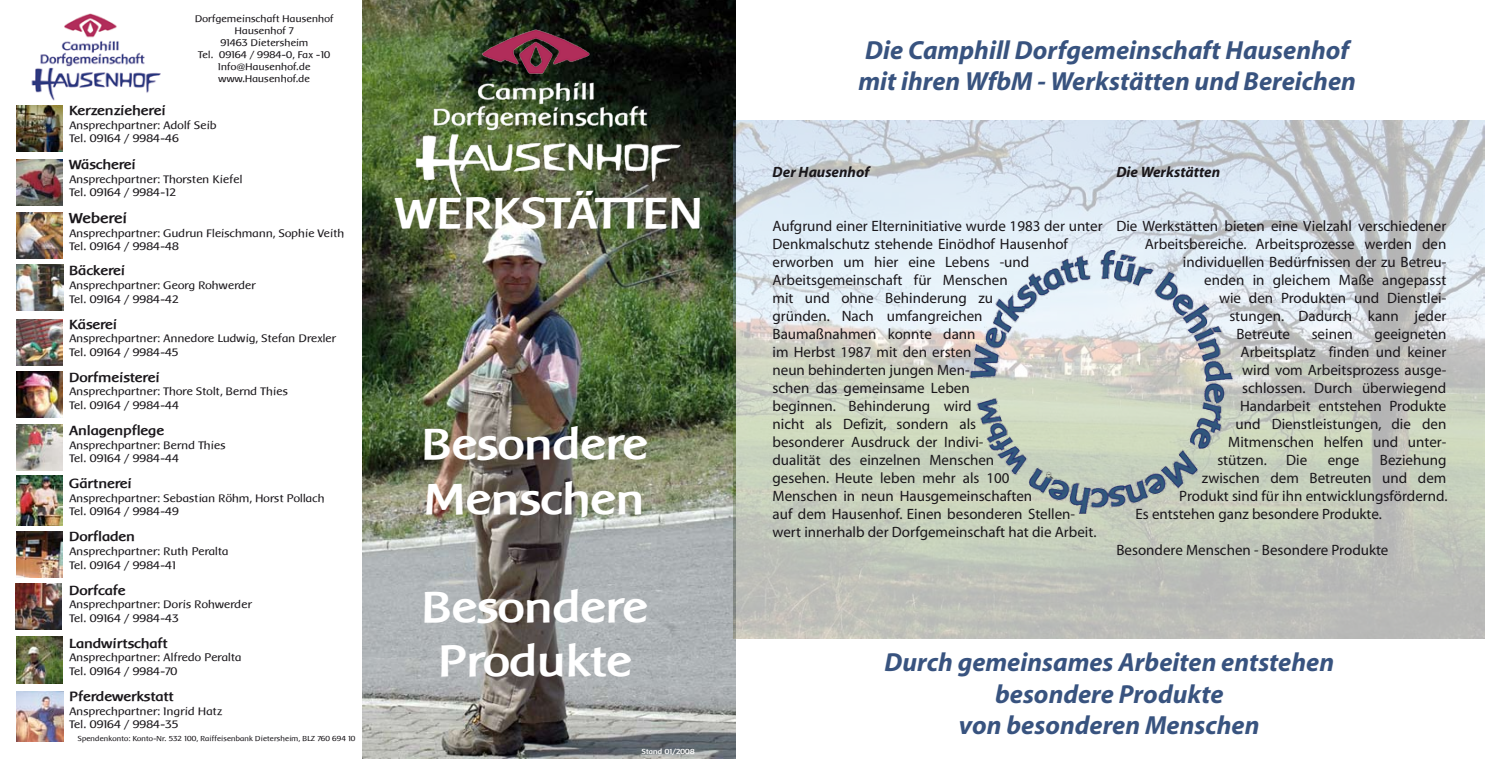
<style>
.page{position:relative;width:1485px;height:759px;background:#fff}
.page>*{position:absolute;margin:0;border:0;box-sizing:border-box;transform-origin:0 0}
.t1{font:700 45px/54px "Platonia";color:#fff}
.t2{font:italic 700 26.25px/31.5px "Myriad";color:#38537f}
.t3{font:15px/18px "Myriad";color:#1a171b}
.t4{font:italic 700 15px "Myriad";color:#1a171b}
.t5{font:700 15px "Platonia";color:#1a171b}
.t6{font:700 13.75px "Platonia";color:#1a171b}
.t7{font:11.25px/13.5px "Platonia";color:#1a171b}
.t8{font:10px/12px "Platonia";color:#1a171b;text-align:center}
.t9{font:7.5px "Platonia";color:#1a171b}
.t10{font:700 7.5px "Platonia";color:#fff}
</style>
<div class="page">
<img style="left:16px;top:106px;width:47px;height:46px">
<img style="left:16px;top:159px;width:47px;height:47px">
<img style="left:16px;top:212px;width:46px;height:46px">
<img style="left:17px;top:265px;width:46px;height:45px">
<img style="left:16px;top:319px;width:46px;height:46px">
<img style="left:16px;top:371px;width:47px;height:47px">
<img style="left:16px;top:424px;width:46px;height:46px">
<img style="left:16px;top:475px;width:46px;height:50px">
<img style="left:16px;top:531px;width:47px;height:46px">
<img style="left:16px;top:583px;width:46px;height:46px">
<img style="left:16px;top:636px;width:46px;height:46px">
<img style="left:16px;top:691px;width:47px;height:49px">
<img style="left:31px;top:13px;width:130px;height:88px">
<img style="left:362px;top:0;width:373px;height:758px">
<img style="left:387px;top:11px;width:310px;height:190px">
<img style="left:734px;top:120px;width:751px;height:518px">
<img style="left:965px;top:251px;width:269px;height:262px">
<p class="t8" style="left:195px;top:13px;width:140px">Dorfgemeinschaft Hausenhof<br>Hausenhof 7<br>91463 Dietersheim<br>Tel. 09164 / 9984-0, Fax -10<br>Info@Hausenhof.de www.Hausenhof.de</p>
<p class="t6" style="left:69px;top:103px;width:98px">Kerzenzieherei</p>
<p class="t7" style="left:69px;top:118px;width:149px">Ansprechpartner: Adolf Seib<br>Tel. 09164 / 9984-46</p>
<p class="t6" style="left:69px;top:157px;width:68px">Wäscherei</p>
<p class="t7" style="left:69px;top:172px;width:175px">Ansprechpartner: Thorsten Kiefel<br>Tel. 09164 / 9984-12</p>
<p class="t5" style="left:69px;top:210px;width:60px">Weberei</p>
<p class="t7" style="left:69px;top:226px;width:277px">Ansprechpartner: Gudrun Fleischmann, Sophie Veith<br>Tel. 09164 / 9984-48</p>
<p class="t6" style="left:69px;top:263px;width:58px">Bäckerei</p>
<p class="t7" style="left:69px;top:278px;width:188px">Ansprechpartner: Georg Rohwerder<br>Tel. 09164 / 9984-42</p>
<p class="t6" style="left:69px;top:316px;width:50px">Käserei</p>
<p class="t7" style="left:69px;top:331px;width:268px">Ansprechpartner: Annedore Ludwig, Stefan Drexler<br>Tel. 09164 / 9984-45</p>
<p class="t6" style="left:69px;top:369px;width:92px">Dorfmeisterei</p>
<p class="t7" style="left:69px;top:385px;width:220px">Ansprechpartner: Thore Stolt, Bernd Thies<br>Tel. 09164 / 9984-44</p>
<p class="t6" style="left:69px;top:423px;width:96px">Anlagenpflege</p>
<p class="t7" style="left:69px;top:438px;width:158px">Ansprechpartner: Bernd Thies<br>Tel. 09164 / 9984-44</p>
<p class="t6" style="left:69px;top:476px;width:64px">Gärtnerei</p>
<p class="t7" style="left:69px;top:491px;width:257px">Ansprechpartner: Sebastian Röhm, Horst Pollach<br>Tel. 09164 / 9984-49</p>
<p class="t6" style="left:69px;top:529px;width:67px">Dorfladen</p>
<p class="t7" style="left:69px;top:544px;width:161px">Ansprechpartner: Ruth Peralta<br>Tel. 09164 / 9984-41</p>
<p class="t6" style="left:69px;top:582px;width:58px">Dorfcafe</p>
<p class="t7" style="left:69px;top:597px;width:184px">Ansprechpartner: Doris Rohwerder<br>Tel. 09164 / 9984-43</p>
<p class="t6" style="left:69px;top:635px;width:100px">Landwirtschaft</p>
<p class="t7" style="left:69px;top:650px;width:174px">Ansprechpartner: Alfredo Peralta<br>Tel. 09164 / 9984-70</p>
<p class="t6" style="left:69px;top:688px;width:106px">Pferdewerkstatt</p>
<p class="t7" style="left:69px;top:703px;width:154px">Ansprechpartner: Ingrid Hatz<br>Tel. 09164 / 9984-35</p>
<p class="t9" style="left:78px;top:733px;width:279px">Spendenkonto: Konto-Nr. 532 100, Raiffeisenbank Dietersheim, BLZ 760 694 10</p>
<p class="t1" style="left:396px;top:186px;width:309px">WERKSTÄTTEN</p>
<p class="t1" style="left:423px;top:417px;width:227px">Besondere<br>Menschen</p>
<p class="t1" style="left:423px;top:579px;width:227px;text-align:center">Besondere<br>Produkte</p>
<p class="t10" style="left:642px;top:747px;width:55px">Stand 01/2008</p>
<p class="t2" style="left:858px;top:35px;width:499px">Die Camphill Dorfgemeinschaft Hausenhof mit ihren WfbM - Werkstätten und Bereichen</p>
<p class="t4" style="left:772px;top:164px;width:98px">Der Hausenhof</p>
<p class="t4" style="left:1116px;top:164px;width:105px">Die Werkstätten</p>
<p class="t3" style="left:772px;top:217px;width:331px">Aufgrund einer Elterninitiative wurde 1983 der unter Denkmalschutz stehende Einödhof Hausenhof erworben um hier eine Lebens -und Arbeitsgemeinschaft für Menschen<br>mit und ohne Behinderung zu<br>gründen. Nach umfangreichen<br>Baumaßnahmen konnte dann<br>im Herbst 1987 mit den ersten<br>neun behinderten jungen Men-<br>schen das gemeinsame Leben<br>beginnen. Behinderung wird<br>nicht als Defizit, sondern als<br>besonderer Ausdruck der Indivi-<br>dualität des einzelnen Menschen<br>gesehen. Heute leben mehr als 100<br>Menschen in neun Hausgemeinschaften<br>auf dem Hausenhof. Einen besonderen Stellen&shy;wert innerhalb der Dorfgemeinschaft hat die Arbeit.</p>
<p class="t3" style="left:1116px;top:218px;width:331px">Die Werkstätten bieten eine Vielzahl verschiedener</p>
<p class="t3" style="left:1144px;top:236px;width:303px">Arbeitsbereiche. Arbeitsprozesse werden den</p>
<p class="t3" style="left:1183px;top:254px;width:265px">individuellen Bedürfnissen der zu Betreu-</p>
<p class="t3" style="left:1204px;top:272px;width:244px">enden in gleichem Maße angepasst</p>
<p class="t3" style="left:1219px;top:290px;width:229px">wie den Produkten und Dienstlei-</p>
<p class="t3" style="left:1229px;top:308px;width:219px">stungen. Dadurch kann jeder</p>
<p class="t3" style="left:1236px;top:326px;width:55px">Betreute</p>
<p class="t3" style="left:1311px;top:326px;width:43px">seinen</p>
<p class="t3" style="left:1374px;top:326px;width:73px">geeigneten</p>
<p class="t3" style="left:1240px;top:344px;width:207px">Arbeitsplatz finden und keiner</p>
<p class="t3" style="left:1242px;top:362px;width:206px">wird vom Arbeitsprozess ausge-</p>
<p class="t3" style="left:1242px;top:380px;width:206px">schlossen. Durch überwiegend</p>
<p class="t3" style="left:1240px;top:398px;width:208px">Handarbeit entstehen Produkte</p>
<p class="t3" style="left:1235px;top:416px;width:212px">und Dienstleistungen, die den</p>
<p class="t3" style="left:1228px;top:434px;width:220px">Mitmenschen helfen und unter-</p>
<p class="t3" style="left:1217px;top:452px;width:51px">stützen.</p>
<p class="t3" style="left:1286px;top:452px;width:23px">Die</p>
<p class="t3" style="left:1327px;top:452px;width:33px">enge</p>
<p class="t3" style="left:1380px;top:452px;width:68px">Beziehung</p>
<p class="t3" style="left:1202px;top:470px;width:246px">zwischen dem Betreuten und dem</p>
<p class="t3" style="left:1179px;top:488px;width:270px">Produkt sind für ihn entwicklungsfördernd.</p>
<p class="t3" style="left:1135px;top:506px;width:248px">Es entstehen ganz besondere Produkte.</p>
<p class="t3" style="left:1116px;top:542px;width:274px">Besondere Menschen - Besondere Produkte</p>
<p class="t2" style="left:884px;top:647px;width:451px;text-align:center">Durch gemeinsames Arbeiten entstehen besondere Produkte</p>
<p class="t2" style="left:959px;top:710px;width:302px">von besonderen Menschen</p>
</div>
